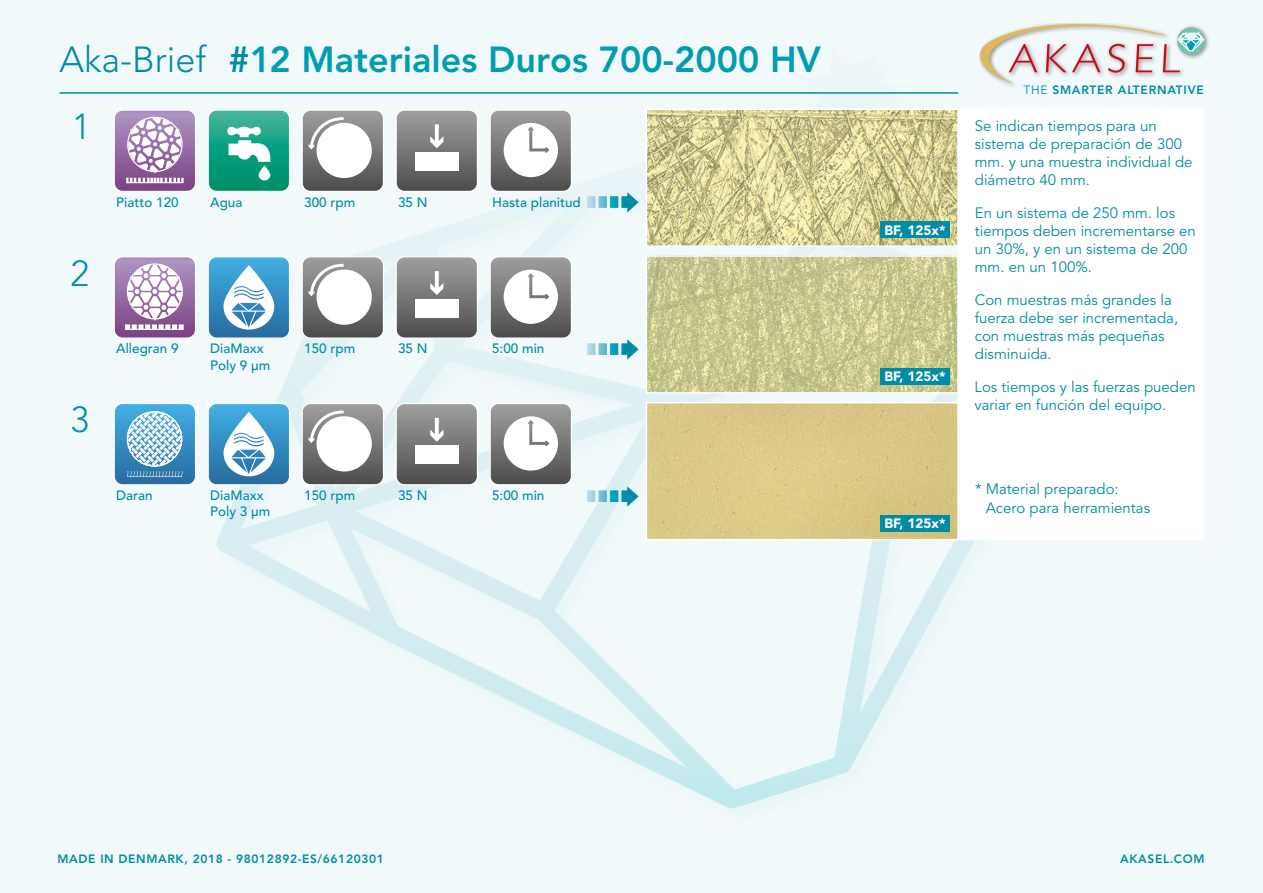
<style>
.page{position:relative;width:1263px;height:893px;background:#f1f9fa}
.page>*{position:absolute;margin:0;border:0;box-sizing:border-box;transform-origin:0 0}
.t1{font:800 36px "Avenir LT Std";color:#009db1}
.t2{font:300 36px "Avenir LT Std";color:#008ca5}
.t3{font:300 36px "Avenir LT Std";color:#0091ac}
.t4{font:15px/18px "Avenir LT Std";color:#008ca5}
.t5{font:500 13.5px/16.2px "Avenir LT Std";color:#008ca5}
.t6{font:900 13.5px "Avenir LT Std";color:#fff}
.t7{font:800 12px "Avenir LT Std";letter-spacing:.05em;color:#008ca5}
.s1{color:#008ca5}
.s2{font-weight:400}
</style>
<div class="page">
<svg style="left:216px;top:196px;width:759px;height:612px"></svg>
<svg style="left:980px;top:23px;width:225px;height:61px"></svg>
<hr style="left:60px;top:92px;width:898px;height:2px;background:#008ca5">
<svg style="left:587px;top:192px;width:52px;height:21px"></svg>
<svg style="left:587px;top:339px;width:52px;height:21px"></svg>
<svg style="left:587px;top:486px;width:52px;height:21px"></svg>
<div style="left:649px;top:405px;width:307px;height:132px;background:#dbc886"></div>
<div style="left:646px;top:402px;width:313px;height:138px;border:2px solid #fff"></div>
<img style="left:649px;top:258px;width:307px;height:133px">
<div style="left:646px;top:255px;width:313px;height:139px;border:2px solid #fff"></div>
<img style="left:649px;top:112px;width:307px;height:132px">
<div style="left:646px;top:109px;width:313px;height:138px;border:2px solid #fff"></div>
<div style="left:958px;top:109px;width:245px;height:431px;background:#fff"></div>
<svg style="left:116px;top:112px;width:78px;height:78px"></svg>
<div style="left:114px;top:110px;width:82px;height:82px;border:1px solid #fff;border-radius:8px"></div>
<svg style="left:210px;top:112px;width:78px;height:78px;background:#37ae93"></svg>
<svg style="left:259px;top:166px;width:11px;height:14px"></svg>
<div style="left:208px;top:110px;width:82px;height:82px;border:1px solid #fff;border-radius:8px"></div>
<svg style="left:304px;top:112px;width:78px;height:78px"></svg>
<div style="left:302px;top:110px;width:82px;height:82px;border:1px solid #fff;border-radius:8px"></div>
<svg style="left:398px;top:112px;width:78px;height:78px;background:#7b7b7a"></svg>
<div style="left:415px;top:152px;width:43px;height:19px;background:#fff"></div>
<div style="left:396px;top:110px;width:82px;height:82px;border:1px solid #fff;border-radius:8px"></div>
<svg style="left:492px;top:112px;width:78px;height:78px"></svg>
<div style="left:490px;top:110px;width:82px;height:82px;border:1px solid #fff;border-radius:8px"></div>
<svg style="left:116px;top:258px;width:78px;height:79px"></svg>
<div style="left:114px;top:256px;width:82px;height:83px;border:1px solid #fff;border-radius:8px"></div>
<svg style="left:210px;top:257px;width:79px;height:81px"></svg>
<div style="left:208px;top:256px;width:82px;height:83px;border:1px solid #fff;border-radius:8px"></div>
<svg style="left:302px;top:257px;width:81px;height:81px"></svg>
<div style="left:302px;top:256px;width:82px;height:83px;border:1px solid #fff;border-radius:8px"></div>
<svg style="left:396px;top:257px;width:81px;height:81px;background:#7d7d7c"></svg>
<div style="left:415px;top:299px;width:43px;height:18px;background:#fff"></div>
<div style="left:396px;top:256px;width:82px;height:83px;border:1px solid #fff;border-radius:8px"></div>
<svg style="left:490px;top:257px;width:81px;height:81px"></svg>
<div style="left:490px;top:256px;width:82px;height:83px;border:1px solid #fff;border-radius:8px"></div>
<svg style="left:116px;top:405px;width:78px;height:78px"></svg>
<div style="left:114px;top:403px;width:82px;height:82px;border:1px solid #fff;border-radius:8px"></div>
<svg style="left:210px;top:403px;width:79px;height:82px"></svg>
<div style="left:208px;top:403px;width:82px;height:82px;border:1px solid #fff;border-radius:8px"></div>
<svg style="left:302px;top:403px;width:81px;height:82px"></svg>
<div style="left:302px;top:403px;width:82px;height:82px;border:1px solid #fff;border-radius:8px"></div>
<svg style="left:396px;top:403px;width:81px;height:82px;background:#7d7d7d"></svg>
<div style="left:415px;top:446px;width:43px;height:18px;background:#fff"></div>
<div style="left:396px;top:403px;width:82px;height:82px;border:1px solid #fff;border-radius:8px"></div>
<svg style="left:490px;top:403px;width:81px;height:82px"></svg>
<div style="left:490px;top:403px;width:82px;height:82px;border:1px solid #fff;border-radius:8px"></div>
<div style="left:880px;top:222px;width:70px;height:16px;background:#008ca5"></div>
<div style="left:880px;top:368px;width:70px;height:17px;background:#008ca5"></div>
<div style="left:880px;top:515px;width:70px;height:16px;background:#008ca5"></div>
<h1 class="t2" style="left:60px;top:38px;width:148px">Aka-Brief</h1>
<h1 class="t3" style="left:72px;top:105px;width:20px">1</h1>
<h1 class="t1" style="left:228px;top:38px;width:594px"><span class="s1">#</span>12 Materiales Duros 700-2000 HV</h1>
<h1 class="t3" style="left:70px;top:252px;width:20px">2</h1>
<h1 class="t3" style="left:70px;top:399px;width:20px">3</h1>
<p class="t5" style="left:116px;top:194px;width:64px">Piatto 120</p>
<p class="t5" style="left:210px;top:194px;width:34px">Agua</p>
<p class="t5" style="left:304px;top:194px;width:53px">300 rpm</p>
<p class="t5" style="left:398px;top:194px;width:31px">35 N</p>
<p class="t5" style="left:492px;top:194px;width:90px">Hasta planitud</p>
<p class="t5" style="left:116px;top:341px;width:64px">Allegran 9</p>
<p class="t5" style="left:210px;top:341px;width:62px">DiaMaxx<br>Poly 9 μm</p>
<p class="t5" style="left:304px;top:341px;width:53px">150 rpm</p>
<p class="t5" style="left:398px;top:341px;width:31px">35 N</p>
<p class="t5" style="left:492px;top:341px;width:54px">5:00 min</p>
<p class="t5" style="left:116px;top:488px;width:38px">Daran</p>
<p class="t5" style="left:210px;top:488px;width:62px">DiaMaxx<br>Poly 3 μm</p>
<p class="t5" style="left:304px;top:488px;width:53px">150 rpm</p>
<p class="t5" style="left:398px;top:488px;width:31px">35 N</p>
<p class="t5" style="left:492px;top:488px;width:54px">5:00 min</p>
<p class="t6" style="left:884px;top:222px;width:62px">BF, 125x*</p>
<p class="t6" style="left:884px;top:369px;width:62px">BF, 125x*</p>
<p class="t6" style="left:884px;top:515px;width:62px">BF, 125x*</p>
<p class="t7" style="left:1023px;top:83px;width:182px"><span class="s2">THE</span> SMARTER ALTERNATIVE</p>
<p class="t4" style="left:975px;top:117px;width:219px">Se indican tiempos para un sistema de preparación de 300 mm. y una muestra individual de diámetro 40 mm.</p>
<p class="t4" style="left:975px;top:204px;width:223px">En un sistema de 250 mm. los tiempos deben incrementarse en un 30%, y en un sistema de 200 mm. en un 100%.</p>
<p class="t4" style="left:975px;top:291px;width:205px">Con muestras más grandes la fuerza debe ser incrementada, con muestras más pequeñas disminuida.</p>
<p class="t4" style="left:974px;top:378px;width:223px">Los tiempos y las fuerzas pueden variar en función del equipo.</p>
<p class="t4" style="left:986px;top:480px;width:166px;line-height:18.9px;text-indent:-11px">* Material preparado:<br>Acero para herramientas</p>
<p class="t7" style="left:58px;top:852px;width:328px">MADE IN DENMARK, 2018 - 98012892-ES/66120301</p>
<p class="t7" style="left:1120px;top:852px;width:86px">AKASEL.COM</p>
</div>
